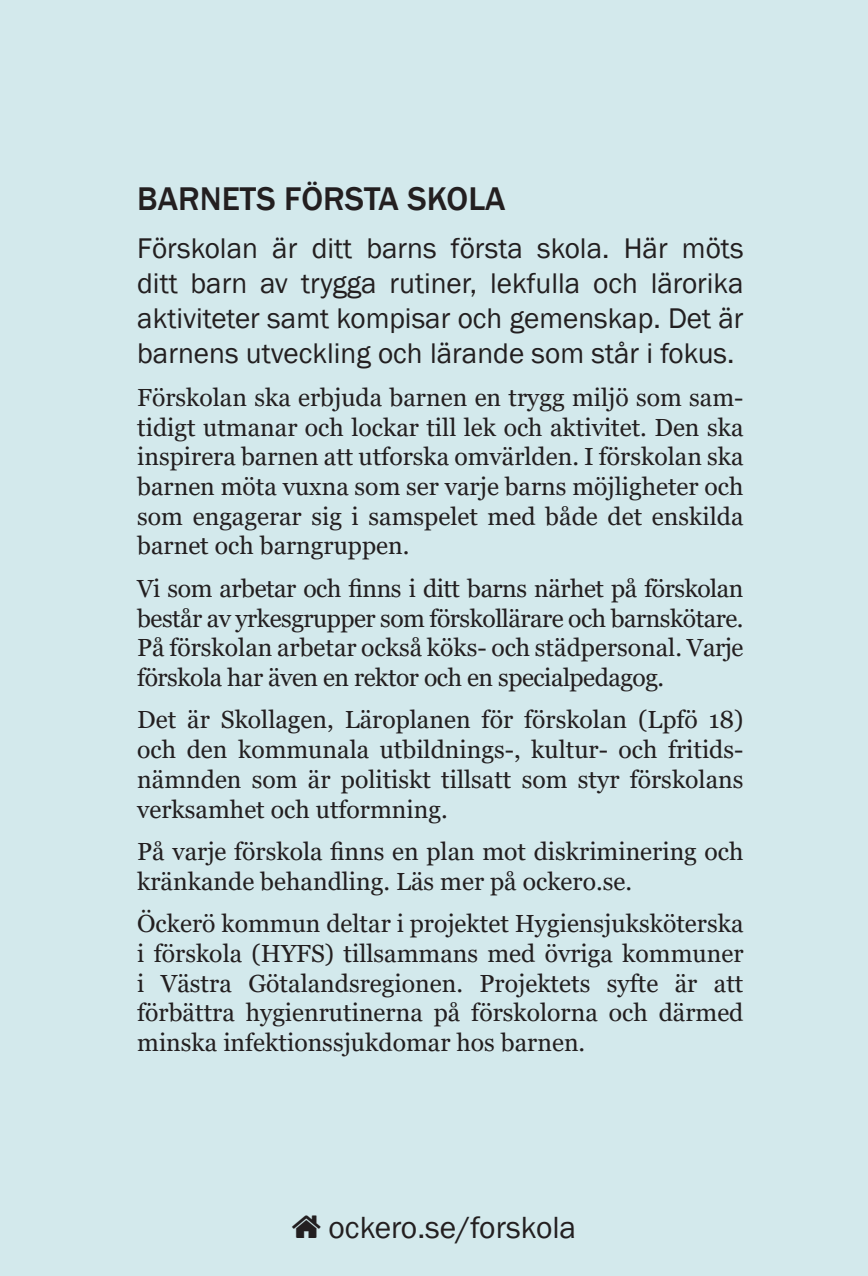
<style>
.page{position:relative;width:868px;height:1276px;background:#fff}
.page>*{position:absolute;margin:0;border:0;box-sizing:border-box;transform-origin:0 0}
.t1{font:500 33.75px "Franklin Gothic";color:#231f20}
.t2{font:31.5px "Franklin Gothic";color:#231f20}
.t3{font:29.25px/35.1px "Franklin Gothic";color:#231f20;text-align:justify}
.t4{font:24.75px/29.7px "Georgia";color:#231f20;text-align:justify}
</style>
<div class="page">
<div style="left:0;top:0;width:867px;height:1276px;background:#d3e9ec"></div>
<h1 class="t1" style="left:137px;top:178px;width:370px">BARNETS FÖRSTA SKOLA</h1>
<p class="t3" style="left:137px;top:231px;width:607px">Förskolan är ditt barns första skola. Här möts ditt barn av trygga rutiner, lekfulla och lärorika aktiviteter samt kompisar och gemenskap. Det är barnens utveckling och lärande som står i fokus.</p>
<p class="t4" style="left:137px;top:383px;width:607px">Förskolan ska erbjuda barnen en trygg miljö som sam&shy;tidigt utmanar och lockar till lek och aktivitet. Den ska inspirera barnen att utforska omvärlden. I förskolan ska barnen möta vuxna som ser varje barns möjligheter och som engagerar sig i samspelet med både det enskilda barnet och barngruppen.</p>
<p class="t4" style="left:137px;top:574px;width:607px">Vi som arbetar och finns i ditt barns närhet på förskolan består av yrkesgrupper som förskollärare och barnskötare.<br>På förskolan arbetar också köks- och städpersonal. Varje förskola har även en rektor och en specialpedagog.</p>
<p class="t4" style="left:137px;top:705px;width:607px">Det är Skollagen, Läroplanen för förskolan (Lpfö 18) och den kommunala utbildnings-, kultur- och fritids&shy;nämnden som är politiskt tillsatt som styr förskolans verksamhet och utformning.</p>
<p class="t4" style="left:137px;top:837px;width:607px">På varje förskola finns en plan mot diskriminering och kränkande behandling. Läs mer på ockero.se.</p>
<p class="t4" style="left:137px;top:909px;width:607px">Öckerö kommun deltar i projektet Hygiensjuksköterska i förskola (HYFS) tillsammans med övriga kommuner i Västra Götalandsregionen. Projektets syfte är att förbättra hygienrutinerna på förskolorna och därmed minska infektionssjukdomar hos barnen.</p>
<p class="t2" style="left:328px;top:1207px;width:249px">ockero.se/forskola</p>
</div>
